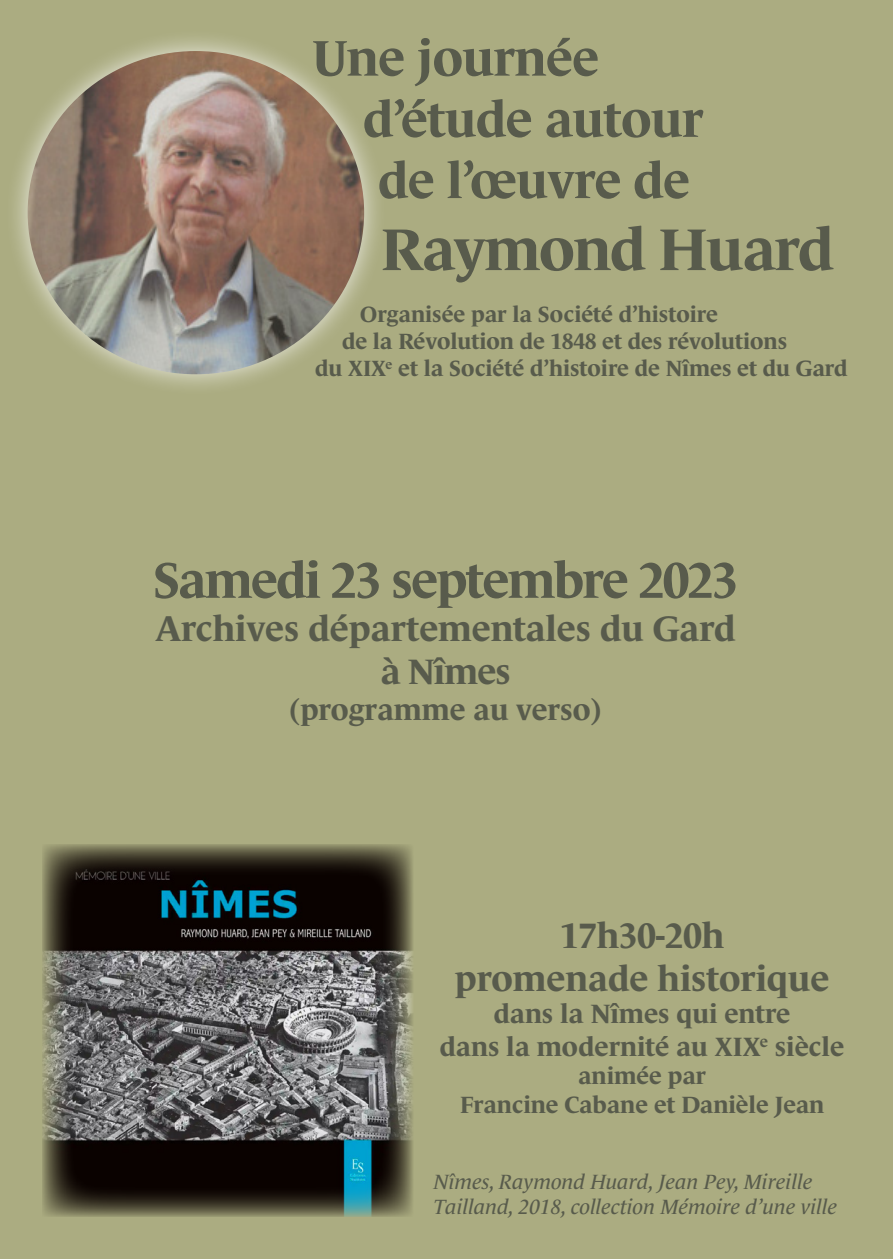
<style>
.page{position:relative;width:893px;height:1259px;background:#abac81}
.page>*{position:absolute;margin:0;border:0;box-sizing:border-box;transform-origin:0 0}
.t1{font:700 60px "Le Monde Journal Std";letter-spacing:-.02em;color:#585b4c}
.t2{font:700 51px "Le Monde Journal Std";letter-spacing:-.01em;color:#585b4c}
.t3{font:700 51px "Le Monde Journal Std";letter-spacing:-.03em;color:#585b4c}
.t4{font:700 36px "Le Monde Journal Std";color:#585b4c}
.t5{font:700 30px "Le Monde Journal Std";color:#585b4c}
.t6{font:700 27px "Le Monde Journal Std";color:#585b4c}
.t7{font:700 24px "Le Monde Journal Std";color:#585b4c}
.t8{font:700 22.5px "Le Monde Journal Std";color:#585b4c}
.t9{font:italic 21px/25.2px "Le Monde Journal Std";color:#585b4c}
</style>
<div class="page">
<div style="left:4px;top:28px;width:384px;height:369px;background:#fff;opacity:.75"></div>
<img style="left:28px;top:51px;width:336px;height:323px">
<img style="left:43px;top:844px;width:370px;height:372px">
<p class="t2" style="left:312px;top:29px;width:288px">Une journée</p>
<p class="t2" style="left:363px;top:90px;width:342px">d’étude autour</p>
<p class="t2" style="left:378px;top:152px;width:313px">de l’œuvre de</p>
<p class="t1" style="left:381px;top:215px;width:454px">Raymond Huard</p>
<p class="t8" style="left:360px;top:302px;width:359px">Organisée par la Société d’histoire</p>
<p class="t8" style="left:342px;top:329px;width:447px">de la Révolution de 1848 et des révolutions</p>
<p class="t8" style="left:315px;top:356px;width:534px">du XIX<sup>e</sup> et la Société d’histoire de Nîmes et du Gard</p>
<p class="t3" style="left:153px;top:551px;width:586px">Samedi 23 septembre 2023</p>
<p class="t4" style="left:155px;top:608px;width:582px">Archives départementales du Gard</p>
<p class="t4" style="left:380px;top:651px;width:132px">à Nîmes</p>
<p class="t5" style="left:290px;top:693px;width:313px">(programme au verso)</p>
<p class="t4" style="left:560px;top:914px;width:166px">17h30-20h</p>
<p class="t4" style="left:455px;top:958px;width:376px">promenade historique</p>
<p class="t6" style="left:494px;top:998px;width:298px">dans la Nîmes qui entre</p>
<p class="t6" style="left:440px;top:1031px;width:406px">dans la modernité au XIX<sup>e</sup> siècle</p>
<p class="t7" style="left:578px;top:1062px;width:129px">animée par</p>
<p class="t7" style="left:460px;top:1091px;width:366px">Francine Cabane et Danièle Jean</p>
<p class="t9" style="left:434px;top:1169px;width:405px">Nîmes, Raymond Huard, Jean Pey, Mireille<br>Tailland, 2018, collection Mémoire d’une ville</p>
</div>
